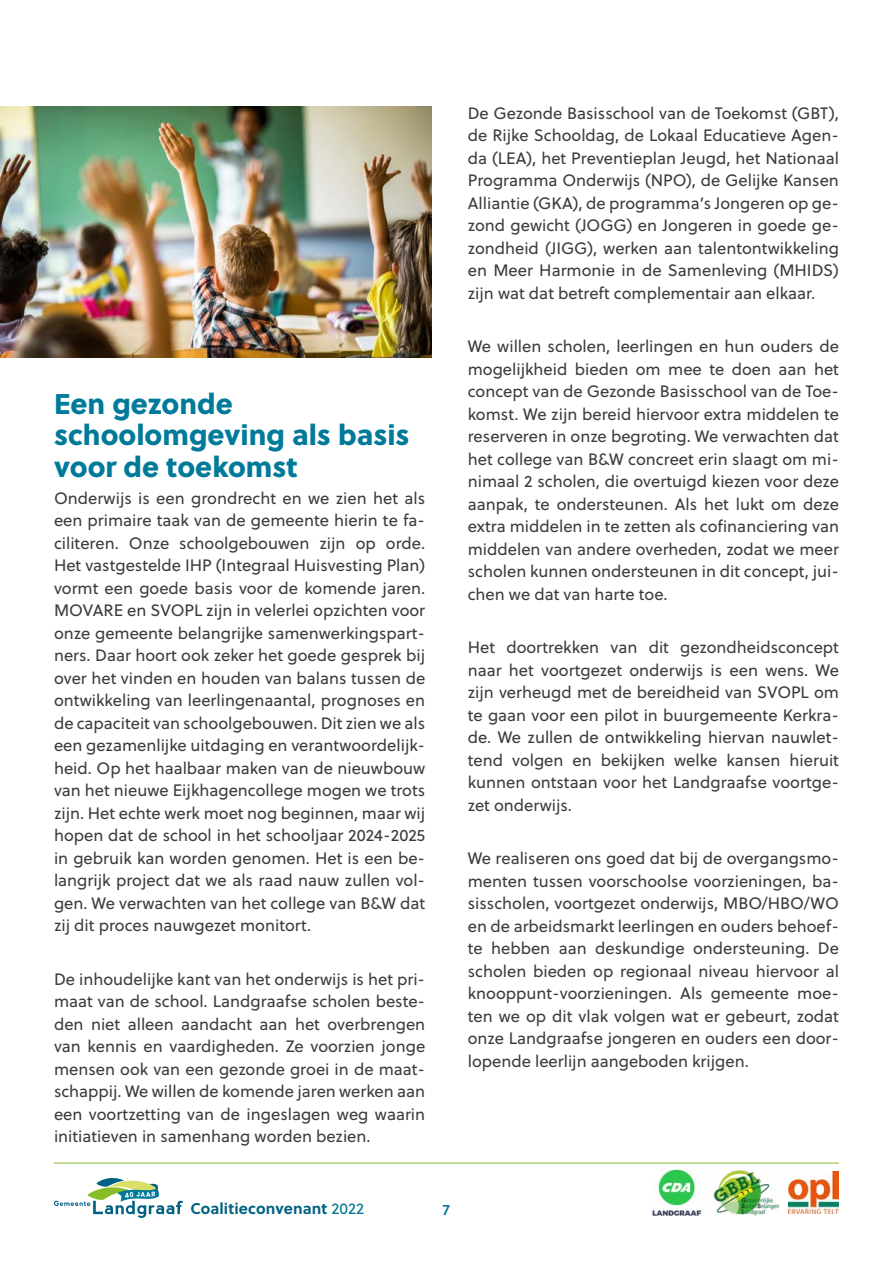
<style>
.page{position:relative;width:893px;height:1263px;background:#fff}
.page>*{position:absolute;margin:0;border:0;box-sizing:border-box;transform-origin:0 0}
.Heading_2a{font:28.5px/31.5px "Soleil Xb";color:#007a99}
.t1{font:16.5px/22.5px "Soleil";color:#3c3c3b;text-align:justify}
.t2{font:700 15.6px "Soleil";letter-spacing:.005em;color:#006282}
.t3{font:15px "Soleil Sb";color:#007594}
.s1{font-weight:400;color:#007594}
</style>
<div class="page">
<svg style="left:54px;top:1178px;width:129px;height:40px"></svg>
<hr style="left:54px;top:1163px;width:785px;height:1px;background:#87bd26">
<img style="left:713px;top:1170px;width:66px;height:45px">
<img style="left:652px;top:1169px;width:50px;height:47px">
<img style="left:788px;top:1171px;width:51px;height:42px">
<img style="left:0;top:106px;width:431px;height:252px">
<h2 class="Heading_2a" style="left:54px;top:386px;width:357px">Een gezonde schoolomgeving als basis voor de toekomst</h2>
<p class="t1" style="left:54px;top:486px;width:373px">Onderwijs is een grondrecht en we zien het als een primaire taak van de gemeente hierin te fa&shy;ciliteren. Onze schoolgebouwen zijn op orde.<br>Het vastgestelde IHP (Integraal Huisvesting Plan) vormt een goede basis voor de komende jaren.<br>MOVARE en SVOPL zijn in velerlei opzichten voor onze gemeente belangrijke samenwerkingspart&shy;ners. Daar hoort ook zeker het goede gesprek bij over het vinden en houden van balans tussen de ontwikkeling van leerlingenaantal, prognoses en de capaciteit van schoolgebouwen. Dit zien we als een gezamenlijke uitdaging en verantwoordelijk&shy;heid. Op het haalbaar maken van de nieuwbouw van het nieuwe Eijkhagencollege mogen we trots zijn. Het echte werk moet nog beginnen, maar wij hopen dat de school in het schooljaar 2024-2025 in gebruik kan worden genomen. Het is een be&shy;langrijk project dat we als raad nauw zullen vol&shy;gen. We verwachten van het college van B&amp;W dat zij dit proces nauwgezet monitort.</p>
<p class="t1" style="left:54px;top:967px;width:373px">De inhoudelijke kant van het onderwijs is het pri&shy;maat van de school. Landgraafse scholen beste&shy;den niet alleen aandacht aan het overbrengen van kennis en vaardigheden. Ze voorzien jonge mensen ook van een gezonde groei in de maat&shy;schappij. We willen de komende jaren werken aan een voortzetting van de ingeslagen weg waarin initiatieven in samenhang worden bezien.</p>
<p class="t1" style="left:468px;top:101px;width:373px">De Gezonde Basisschool van de Toekomst (GBT), de Rijke Schooldag, de Lokaal Educatieve Agen&shy;da (LEA), het Preventieplan Jeugd, het Nationaal Programma Onderwijs (NPO), de Gelijke Kansen Alliantie (GKA), de programma’s Jongeren op ge&shy;zond gewicht (JOGG) en Jongeren in goede ge&shy;zondheid (JIGG), werken aan talentontwikkeling en Meer Harmonie in de Samenleving (MHIDS) zijn wat dat betreft complementair aan elkaar.</p>
<p class="t1" style="left:468px;top:335px;width:373px">We willen scholen, leerlingen en hun ouders de mogelijkheid bieden om mee te doen aan het concept van de Gezonde Basisschool van de Toe&shy;komst. We zijn bereid hiervoor extra middelen te reserveren in onze begroting. We verwachten dat het college van B&amp;W concreet erin slaagt om mi&shy;nimaal 2 scholen, die overtuigd kiezen voor deze aanpak, te ondersteunen. Als het lukt om deze extra middelen in te zetten als cofinanciering van middelen van andere overheden, zodat we meer scholen kunnen ondersteunen in dit concept, jui&shy;chen we dat van harte toe.</p>
<p class="t1" style="left:468px;top:636px;width:373px">Het doortrekken van dit gezondheidsconcept naar het voortgezet onderwijs is een wens. We zijn verheugd met de bereidheid van SVOPL om te gaan voor een pilot in buurgemeente Kerkra&shy;de. We zullen de ontwikkeling hiervan nauwlet&shy;tend volgen en bekijken welke kansen hieruit kunnen ontstaan voor het Landgraafse voortge&shy;zet onderwijs.</p>
<p class="t1" style="left:468px;top:847px;width:373px">We realiseren ons goed dat bij de overgangsmo&shy;menten tussen voorschoolse voorzieningen, ba&shy;sisscholen, voortgezet onderwijs, MBO/HBO/WO en de arbeidsmarkt leerlingen en ouders behoef&shy;te hebben aan deskundige ondersteuning. De scholen bieden op regionaal niveau hiervoor al knooppunt-voorzieningen. Als gemeente moe&shy;ten we op dit vlak volgen wat er gebeurt, zodat onze Landgraafse jongeren en ouders een door&shy;lopende leerlijn aangeboden krijgen.</p>
<p class="t2" style="left:190px;top:1196px;width:175px">Coalitieconvenant <span class="s1">2022</span></p>
<p class="t3" style="left:443px;top:1198px;width:9px">7</p>
</div>
